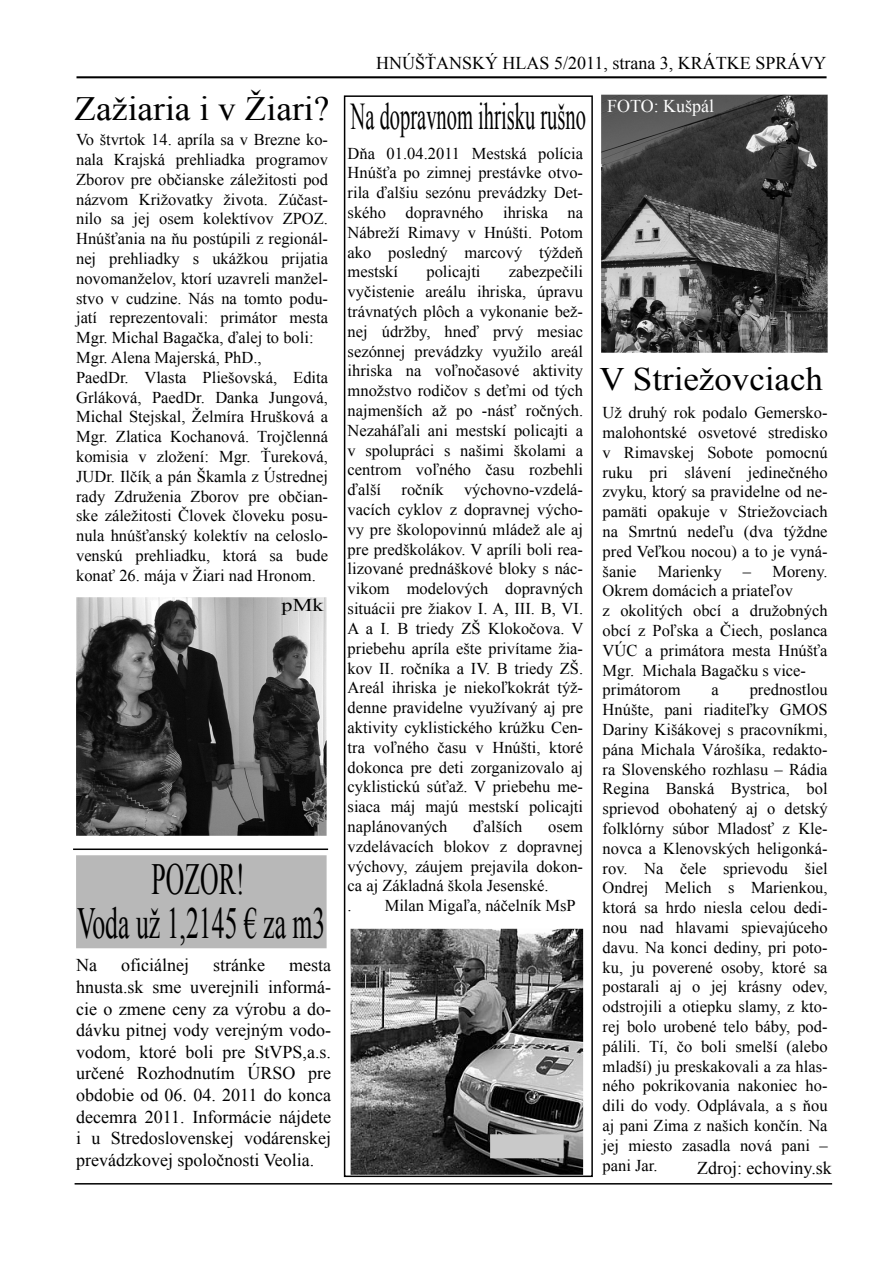
<style>
.page{position:relative;width:893px;height:1263px;background:#fff}
.page>*{position:absolute;margin:0;border:0;box-sizing:border-box;transform-origin:0 0}
.t1{font:44.4px/43.2px "Times New Roman";color:#000;text-align:center;scale:.58 1}
.t2{font:37.8px "Times New Roman";color:#000;scale:.54 1}
.t3{font:34.05px "Times New Roman";letter-spacing:-.055em;color:#000;scale:1.04 1}
.t4{font:32.7px "Times New Roman";letter-spacing:-.055em;color:#000;scale:1.07 1}
.t5{font:18px/21.6px "Times New Roman";color:#000}
.t6{font:18px "Times New Roman";color:#fff}
.t7{font:18px "Times New Roman";color:#000;scale:1.23 1}
.t8{font:16.5px/19.8px "Times New Roman";color:#000}
.t9{font:16.5px "Times New Roman";letter-spacing:-.055em;color:#000}
</style>
<div class="page">
<hr style="left:76px;top:76px;width:751px;height:2px;background:#000">
<hr style="left:75px;top:1183px;width:757px;height:1px;background:#000">
<div style="left:344px;top:95px;width:249px;height:1082px;border:2px solid #000"></div>
<hr style="left:73px;top:848px;width:255px;height:2px;background:#000">
<img style="left:76px;top:597px;width:251px;height:239px">
<div style="left:76px;top:855px;width:251px;height:93px;background:#b8b8b8"></div>
<img style="left:351px;top:929px;width:232px;height:246px">
<div style="left:490px;top:1134px;width:74px;height:24px;background:#c9c9c9"></div>
<img style="left:601px;top:95px;width:227px;height:258px">
<h3 class="t3" style="left:75px;top:90px;width:263px">Z ažiaria i vŽ iari?</h3>
<p class="t8" style="left:76px;top:130px;width:257px">Vo štvrtok 14. apríla sa vBrezne k o&shy;nala Krajsk á preh liadk a program ov Z borov pre občiansk e záležitosti pod názvom Križovatk y života. Z účast&shy;nilo sa jej osem k olek tívov Z POZ .<br>H núšť ania na ňu postúpili z regionál&shy;nej preh liadk y s uk ážk ou prijatia novom anželov, k torí uzavreli m anžel&shy;stvo v cudzine. Nás na tom to podu&shy;jatí reprezentovali: prim átor m esta M gr. M ich alBagačk a, ďalejto boli:<br>Mgr.Alena Majersk á,Ph D.,<br>Pae dDr. Vlasta Pliešovsk á, Edita Grlák ová, Pae dDr. Dank a Jungová, M ich alStejsk al, Ž elm íra H rušk ová a M gr. Z latica Koch anová. Trojčlenná k om isia v zložení: M gr. Ťurek ová, JUDr. Ilčík a pán Šk am la z Ústre dnej rady Z druženia Z borov pre občian&shy;sk e záležitosti Č lovek človek u posu&shy;nula h núšť ansk ý k olek tív na celoslo&shy;vensk ú preh liadk u, k torá sa bude k onať 26. m ája vŽ iari nad H ronom .</p>
<p class="t7" style="left:282px;top:595px;width:31px">pMk</p>
<h1 class="t1" style="left:77px;top:858px;width:430px">POZ OR!<br>Voda už1,2145 €za m 3</h1>
<p class="t5" style="left:76px;top:954px;width:23px">Na</p>
<p class="t5" style="left:121px;top:954px;width:143px">oficiálnej stránk e</p>
<p class="t5" style="left:76px;top:954px;width:260px;text-indent:213px">m esta h nusta.sk sm e uverejnili inform á&shy;cie o zm ene ceny za výrobu a do&shy;dávk u pitnejvody verejným vodo&shy;vodom , k toré boli pre StVPS,a.s. určené Rozh odnutím ÚRSO pre obdobie od 06. 04. 2011 do k onca decem ra 2011. Inform ácie nájdete i u Stredoslovensk ej vodárensk ej prevádzk ovejspoločnosti Veolia.</p>
<p class="t5" style="left:376px;top:52px;width:450px">H NÚŠŤANSKÝ H LAS 5/2011, strana 3, KRÁTKE SPRÁVY</p>
<h2 class="t2" style="left:351px;top:96px;width:437px">Na dopravnom ih risk u rušno</h2>
<p class="t8" style="left:348px;top:143px;width:240px">Dňa 01.04.2011 M estsk á polícia<br>H núšť a po zim nej prestávk e otvo&shy;rila ďalšiu sezónu prevádzk y Det&shy;sk éh o dopravnéh o ih risk a na<br>Nábreží Rim avy v H núšti. Potom ak o posle dný m arcový týždeň m estsk í</p>
<p class="t9" style="left:426px;top:263px;width:56px">policajti</p>
<p class="t8" style="left:348px;top:262px;width:245px;text-indent:161px">zabezpečili vyčistenie are álu ih risk a, úpravu trávnatých plôch a vyk onanie bež&shy;nej údržby, h neď prvý m esiac sezónnej prevádzk y využilo are ál ih risk a na voľnočasové ak tivity m nožstvo rodičovs deť m i od tých najm enších až po -násť ročných .<br>Nezah áľali ani m estsk í policajti a v spolupráci s našim i šk olam i a centrom voľnéh o času rozbeh li ďalší ročník</p>
<p class="t8" style="left:348px;top:480px;width:241px;text-indent:116px">vých ovno-vzdelá&shy;vacích cyk lov z dopravnej vých o&shy;vy pre šk olopovinnú m ládežale aj pre pre dšk olák ov. Vapríli boli rea&shy;lizované pre dnášk ové blok y s nác&shy;vik om</p>
<p class="t8" style="left:348px;top:579px;width:241px;text-indent:59px">m odelových dopravných situácii pre žiak ovI. A, III. B, VI.<br>A a I. B triedy Z Š Klok očova. V prie beh u apríla ešte privítam e žia&shy;k ov II. ročník a a IV. B trie dy Z Š.<br>Areálih risk a je niek oľk ok rát týž&shy;denne pravidelne využívaný aj pre ak tivity cyk listick éh o k rúžk u Cen&shy;tra voľnéh o času v H núšti, k toré dok onca pre deti zorganizovalo aj cyk listick ú súťaž. Vpriebeh u m e&shy;siaca m áj m ajú m estsk í policajti naplánovaných</p>
<p class="t9" style="left:473px;top:817px;width:47px">ďalších</p>
<p class="t8" style="left:348px;top:816px;width:241px;text-indent:201px">osem vzdelávacích blok ov z dopravnej vých ovy, záujem prejavila dok on&shy;ca ajZ ák ladná šk ola Jesensk é.<br>.</p>
<p class="t8" style="left:385px;top:896px;width:195px">M ilan M igaľa, náčelník M sP</p>
<p class="t6" style="left:607px;top:96px;width:118px">FOTO: Kušpál</p>
<h3 class="t4" style="left:600px;top:361px;width:203px">VStriežovciach</h3>
<p class="t8" style="left:603px;top:403px;width:226px">Uždruh ý rok podalo Gem ersk o&shy;m aloh ontsk é osvetové stre disk o v Rim avsk ej Sobote pom ocnú ruk u pri slávení je dinečnéh o zvyk u, k torý sa pravidelne od ne&shy;pam äti opak uje v Striežovciach na Sm rtnú ne deľu (dva týždne pre d Veľk ou nocou) a to je vyná&shy;šanie</p>
<p class="t8" style="left:658px;top:561px;width:65px">M arienk y</p>
<p class="t8" style="left:603px;top:561px;width:227px;text-indent:140px">– M oreny.<br>O k rem dom ácich a priateľov<br>z ok olitých obcí a družobných obcí z Poľsk a a Č iech , poslanca<br>VÚC a prim átora m esta H núšť a<br>M gr. M ich ala Bagačk u s vice&shy;prim átorom</p>
<p class="t8" style="left:603px;top:680px;width:235px;text-indent:147px">pre dnostlou<br>H núšte, pani riaditeľk y GM O S<br>Dariny Kiš ák ovej s pracovník m i, pána M ich ala Várošík a, re dak to&shy;ra Slovensk éh o rozh lasu – Rádia<br>Regina Bansk á Bystrica, bol sprievod oboh atený aj o detsk ý folk lórny súbor M ladosť z Kle&shy;novca a Klenovsk ých h eligonk á&shy;rov. Na čele sprievodu šiel<br>O ndrej M elich s M arienk ou, k torá sa h rdo niesla celou dedi&shy;nou nad h lavam i spievajúceh o davu. Na k onci de diny, pri poto-<br>k u, ju poverené osoby, k toré sa postarali aj o jej k rásny odev, odstrojili a otiepk u slam y, z k to&shy;rej bolo urobené telo báby, pod&shy;pálili. Tí, čo boli sm elší (ale bo m ladší)ju presk ak ovali a za h las&shy;néh o pok rik ovania nak oniec h o&shy;dili do vody. O dplávala, a s ňou ajpani Z im a z našich k ončín. Na jej m iesto zasadla nová pani – pani Jar.</p>
<p class="t8" style="left:711px;top:680px;width:10px">a</p>
<p class="t5" style="left:697px;top:1157px;width:132px">Z droj: ech oviny.sk</p>
</div>
